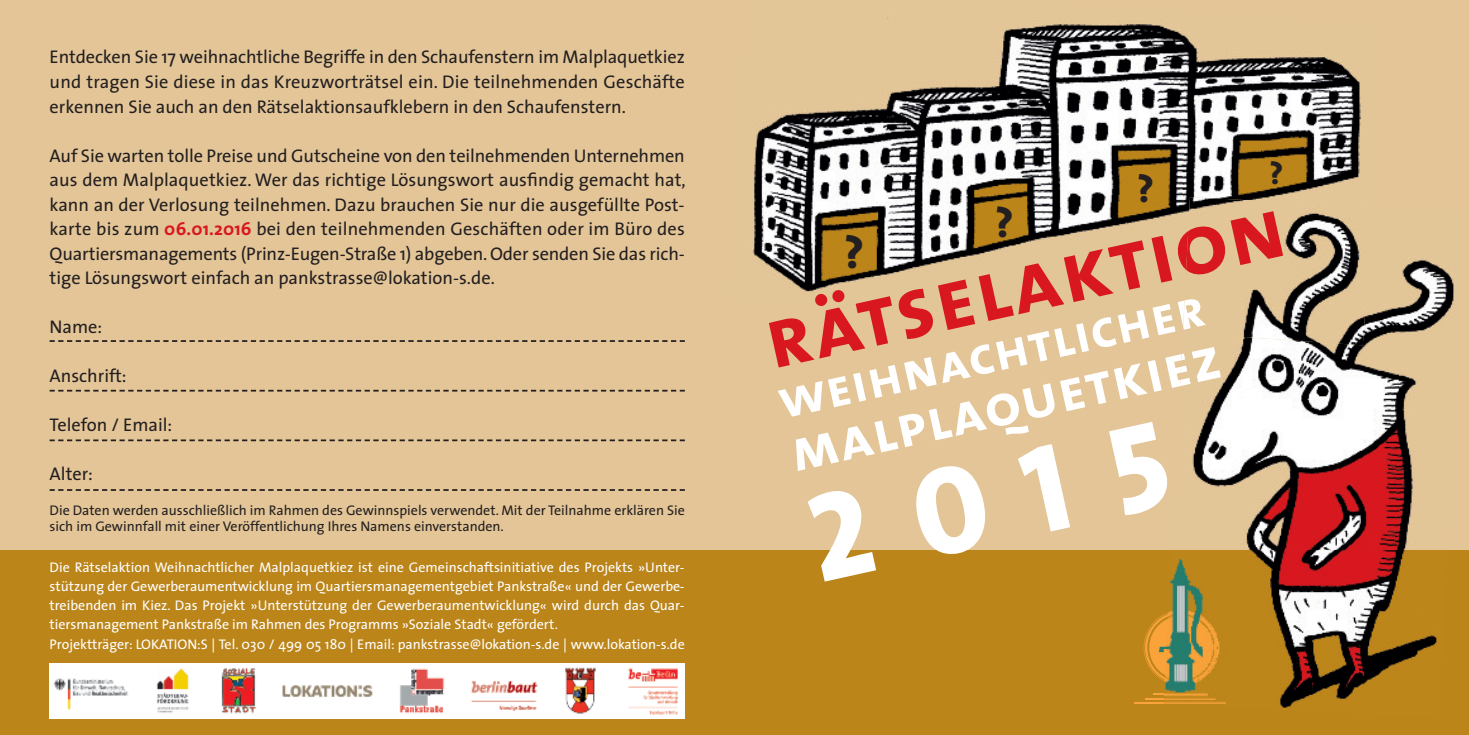
<style>
.page{position:relative;width:1469px;height:735px;background:#fff}
.page>*{position:absolute;margin:0;border:0;box-sizing:border-box;transform-origin:0 0}
.t1{font:126px "The Sans Extra Bold Caps";color:#fff}
.t2{font:87.5px "The Sans Bold Caps";color:#d8171f}
.t3{font:59.5px "The Sans Bold Caps";color:#fff}
.t4{font:54.25px "The Sans Bold Caps";color:#fff}
.t5{font:800 45.5px "The Sans";color:#231f20}
.t6{font:800 42px "The Sans";color:#231f20}
.t7{font:800 38.5px "The Sans";color:#231f20}
.t8{font:800 31.5px "The Sans";color:#231f20}
.t9{font:18.38px/24.5px "The Sans";color:#231f20;text-align:justify}
.t10{font:14px/19.2px "The Sans";color:#fff}
.t11{font:14px/15.8px "The Sans";color:#231f20}
.s1{font-weight:700;color:#d8171f}
</style>
<div class="page">
<div style="left:0;top:0;width:1468px;height:557px;background:#e3c597"></div>
<div style="left:0;top:549px;width:1468px;height:185px;background:#bc851a"></div>
<img style="left:753px;top:17px;width:608px;height:275px">
<svg style="left:50px;top:340px;width:635px;height:2px"></svg>
<svg style="left:50px;top:389px;width:635px;height:2px"></svg>
<svg style="left:50px;top:439px;width:635px;height:2px"></svg>
<svg style="left:50px;top:489px;width:635px;height:1px"></svg>
<hr style="left:1153px;top:693px;width:54px;height:1px;background:#f9a33a">
<svg style="left:1143px;top:615px;width:20px;height:66px"></svg>
<hr style="left:1145px;top:697px;width:69px;height:2px;background:#f9a33a">
<hr style="left:1134px;top:702px;width:91px;height:1px;background:#f9a33a">
<img style="left:50px;top:663px;width:633px;height:55px">
<img style="left:1171px;top:206px;width:283px;height:343px">
<img style="left:1165px;top:549px;width:282px;height:159px">
<img style="left:1182px;top:197px;width:190px;height:148px">
<img style="left:1163px;top:558px;width:62px;height:145px">
<img style="left:1185px;top:211px;width:98px;height:64px">
<img style="left:1182px;top:298px;width:24px;height:32px">
<img style="left:1179px;top:347px;width:41px;height:39px">
<p class="t9" style="left:50px;top:47px;width:637px">Entdecken Sie 17 weihnachtliche Begriffe in den Schaufenstern im Malplaquetkiez und tragen Sie diese in das Kreuzworträtsel ein. Die teilnehmenden Geschäfte erkennen Sie auch an den Rätselaktionsaufklebern in den Schaufenstern.</p>
<p class="t9" style="left:50px;top:145px;width:637px">Auf Sie warten tolle Preise und Gutscheine von den teilnehmenden Unternehmen aus dem Malplaquetkiez. Wer das richtige Lösungswort ausfindig gemacht hat, kann an der Verlosung teilnehmen. Dazu brauchen Sie nur die ausgefüllte Post&shy;karte bis zum <span class="s1">06.01.2016</span> bei den teilnehmenden Geschäften oder im Büro des Quartiersmanagements (Prinz-Eugen-Straße 1) abgeben. Oder senden Sie das rich&shy;tige Lösungswort einfach an pankstrasse@lokation-s.de.</p>
<p class="t9" style="left:50px;top:316px;width:54px">Name:</p>
<p class="t9" style="left:50px;top:365px;width:79px">Anschrift:</p>
<p class="t9" style="left:50px;top:414px;width:124px">Telefon / Email:</p>
<p class="t9" style="left:50px;top:463px;width:45px">Alter:</p>
<p class="t11" style="left:50px;top:504px;width:636px">Die Daten werden ausschließlich im Rahmen des Gewinnspiels verwendet. Mit der Teilnahme erklären Sie sich im Gewinnfall mit einer Veröffentlichung Ihres Namens einverstanden.</p>
<p class="t10" style="left:50px;top:558px;width:636px">Die Rätselaktion Weihnachtlicher Malplaquetkiez ist eine Gemeinschaftsinitiative des Projekts »Unter&shy;stützung der Gewerberaumentwicklung im Quartiersmanagementgebiet Pankstraße« und der Gewerbe&shy;treibenden im Kiez. Das Projekt »Unterstützung der Gewerberaumentwicklung« wird durch das Quar&shy;tiersmanagement Pankstraße im Rahmen des Programms »Soziale Stadt« gefördert.<br>Projektträger: LOKATION:S | Tel. 030 / 499 05 180 | Email: pankstrasse@lokation-s.de | www.lokation-s.de</p>
<h3 class="t7" style="left:1137px;top:174px;width:18px">?</h3>
<h3 class="t8" style="left:1269px;top:161px;width:15px">?</h3>
<h3 class="t6" style="left:995px;top:206px;width:20px">?</h3>
<h2 class="t2" style="left:759px;top:309px;width:532px;rotate:-12deg">rätselaktion</h2>
<h3 class="t5" style="left:844px;top:234px;width:21px">?</h3>
<h3 class="t4" style="left:775px;top:380px;width:436px;rotate:-12deg">weihnachtlicher</h3>
<h3 class="t3" style="left:786px;top:430px;width:441px;rotate:-12deg">malplaquetkiez</h3>
<h1 class="t1" style="left:801px;top:498px;width:368px;rotate:-12deg">2015</h1>
</div>
